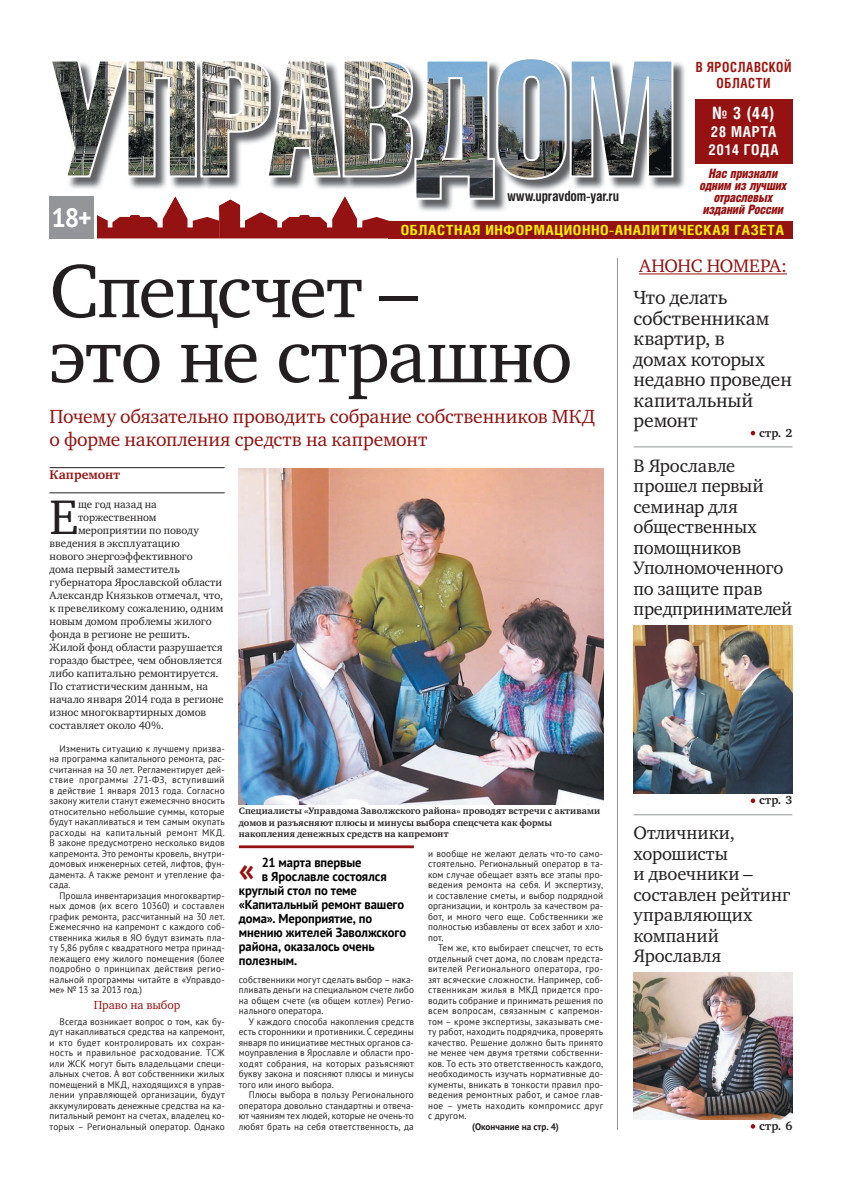
<style>
.page{position:relative;width:842px;height:1191px;background:#fff}
.page>*{position:absolute;margin:0;border:0;box-sizing:border-box;transform-origin:0 0}
.t1{font:77.5px/65px "Charter C";letter-spacing:-.02em;color:#231f20}
.t2{font:49.7px "Charter C";color:#231f20}
.t3{font:700 33px "PT Sans";color:#941211}
.t4{font:700 26.5px "PT Sans";color:#fff}
.t5{font:19.5px/23.4px "Charter C";letter-spacing:-.01em;color:#941211}
.t6{font:19.5px/20.5px "Charter C";letter-spacing:-.005em;color:#231f20}
.t7{font:18.5px/20.5px "Charter C";letter-spacing:-.005em;color:#231f20}
.t8{font:18.5px "Charter C";letter-spacing:-.025em;color:#941211}
.t9{font:700 17px "Helios Cond";color:#fff}
.t10{font:700 15px/18px "Helios Cond";letter-spacing:.045em;color:#fff}
.t11{font:700 14px "Helios Cond";letter-spacing:.04em;color:#fff101;scale:1.09 1}
.t12{font:700 14px/16.8px "Helios Cond";letter-spacing:.04em;color:#9e1711;text-align:center;scale:.94 1}
.t13{font:700 14px "Helios Cond";letter-spacing:-.005em;color:#231f20}
.t14{font:700 13px "PT Sans";letter-spacing:-.005em;color:#000}
.t15{font:italic 13px/12.1px "Helios Cond Black C";letter-spacing:-.03em;color:#941211;text-align:center}
.t16{font:700 13px "Charter C";letter-spacing:.005em;color:#941211}
.t17{font:700 12px "Charter C";letter-spacing:.015em;color:#231f20}
.t18{font:12px "Charter C";color:#941211}
.t19{font:11px "Charter C";letter-spacing:.005em;color:#231f20}
.t20{font:9.5px/10.5px "PT Sans";letter-spacing:.015em;color:#231f20;text-align:justify}
.t21{font:700 9.5px/11.4px "Charter C";letter-spacing:.01em;color:#231f20}
.t22{font:700 9.5px "PT Sans";color:#231f20}
</style>
<div class="page">
<div style="left:388px;top:221px;width:404px;height:17px;background:#941211"></div>
<div style="left:695px;top:99px;width:97px;height:64px;background:#941211"></div>
<img style="left:496px;top:62px;width:189px;height:149px">
<img style="left:496px;top:60px;width:176px;height:139px">
<svg style="left:522px;top:75px;width:19px;height:87px"></svg>
<div style="left:496px;top:57px;width:71px;height:123px;border:2px solid #fff;border-radius:34px"></div>
<svg style="left:569px;top:60px;width:105px;height:118px;background:#87939e"></svg>
<hr style="left:617px;top:258px;width:1px;height:871px;background:#939598">
<svg style="left:49px;top:61px;width:447px;height:177px"></svg>
<hr style="left:50px;top:467px;width:175px;height:1px;background:#231f20">
<hr style="left:50px;top:492px;width:175px;height:1px;background:#231f20">
<hr style="left:639px;top:273px;width:148px;height:1px;background:#941211">
<svg style="left:751px;top:431px;width:4px;height:4px"></svg>
<svg style="left:751px;top:798px;width:4px;height:5px"></svg>
<svg style="left:751px;top:1124px;width:4px;height:4px"></svg>
<hr style="left:634px;top:447px;width:158px;height:1px;background:#939598">
<hr style="left:634px;top:814px;width:158px;height:1px;background:#939598">
<img style="left:239px;top:468px;width:364px;height:336px">
<img style="left:634px;top:625px;width:158px;height:168px">
<img style="left:634px;top:972px;width:158px;height:147px">
<hr style="left:239px;top:845px;width:175px;height:3px;background:#941211">
<h3 class="t12" style="left:696px;top:59px;width:103px">В ЯРОСЛАВСКОЙ<br>ОБЛАСТИ</h3>
<h3 class="t4" style="left:52px;top:200px;width:42px">18+</h3>
<h3 class="t13" style="left:507px;top:191px;width:113px">www.upravdom-yar.ru</h3>
<h3 class="t9" style="left:713px;top:107px;width:63px">№ 3 (44)</h3>
<h3 class="t10" style="left:708px;top:124px;width:72px">28 МАРТА<br>2014 ГОДА</h3>
<h3 class="t15" style="left:700px;top:168px;width:89px">Нас признали одним из лучших отраслевых изданий России</h3>
<h3 class="t11" style="left:401px;top:225px;width:353px">ОБЛАСТНАЯ ИНФОРМАЦИОННО-АНАЛИТИЧЕСКАЯ ГАЗЕТА</h3>
<h1 class="t1" style="left:50px;top:265px;width:524px">Спецсчет –<br>это не страшно</h1>
<h3 class="t5" style="left:50px;top:406px;width:547px">Почему обязательно проводить собрание собственников МКД о форме накопления средств на капремонт</h3>
<h3 class="t16" style="left:50px;top:469px;width:72px">Капремонт</h3>
<h2 class="t2" style="left:50px;top:497px;width:30px">Е</h2>
<p class="t19" style="left:78px;top:500px;width:80px">ще год назад на</p>
<p class="t19" style="left:78px;top:513px;width:80px">торжественном</p>
<p class="t19" style="left:78px;top:526px;width:122px">мероприятии по поводу</p>
<p class="t19" style="left:50px;top:539px;width:132px">введения в эксплуатацию</p>
<p class="t19" style="left:50px;top:552px;width:145px">нового энергоэффективного</p>
<p class="t19" style="left:50px;top:565px;width:132px">дома первый заместитель</p>
<p class="t19" style="left:50px;top:578px;width:174px">губернатора Ярославской области</p>
<p class="t19" style="left:50px;top:591px;width:175px">Александр Князьков отмечал, что,</p>
<p class="t19" style="left:50px;top:604px;width:175px">к превеликому сожалению, одним</p>
<p class="t19" style="left:50px;top:617px;width:164px">новым домом проблемы жилого</p>
<p class="t19" style="left:50px;top:630px;width:142px">фонда в регионе не решить.</p>
<p class="t19" style="left:50px;top:643px;width:175px">Жилой фонд области разрушается</p>
<p class="t19" style="left:50px;top:656px;width:174px">гораздо быстрее, чем обновляется</p>
<p class="t19" style="left:50px;top:669px;width:171px">либо капитально ремонтируется.</p>
<p class="t19" style="left:50px;top:682px;width:160px">По статистическим данным, на</p>
<p class="t19" style="left:50px;top:695px;width:176px">начало января 2014 года в регионе</p>
<p class="t19" style="left:50px;top:708px;width:158px">износ многоквартирных домов</p>
<p class="t19" style="left:50px;top:721px;width:116px">составляет около 40 %.</p>
<p class="t20" style="left:50px;top:743px;width:177px;text-indent:10px">Изменить ситуацию к лучшему призва&shy;на программа капитального ремонта, рас&shy;считанная на 30 лет. Регламентирует дей&shy;ствие программы 271-ФЗ, вступивший в действие 1 января 2013 года. Согласно закону жители станут ежемесячно вносить относительно небольшие суммы, которые будут накапливаться и тем самым окупать расходы на капитальный ремонт МКД.<br>В законе предусмотрено несколько видов капремонта. Это ремонты кровель, внутри&shy;домовых инженерных сетей, лифтов, фун&shy;дамента. А также ремонт и утепление фа&shy;сада.</p>
<p class="t20" style="left:50px;top:890px;width:177px;text-indent:10px">Прошла инвентаризация многоквартир&shy;ных домов (их всего 10360) и составлен график ремонта, рассчитанный на 30 лет.<br>Ежемесячно на капремонт с каждого соб&shy;ственника жилья в ЯО будут взимать пла&shy;ту 5,86 рубля с квадратного метра принад&shy;лежащего ему жилого помещения (более подробно о принципах действия регио&shy;нальной программы читайте в «Управдо&shy;ме» № 13 за 2013 год.)</p>
<p class="t18" style="left:94px;top:1000px;width:88px">Право на выбор</p>
<p class="t20" style="left:50px;top:1016px;width:177px;text-indent:10px">Всегда возникает вопрос о том, как бу&shy;дут накапливаться средства на капремонт, и кто будет контролировать их сохран&shy;ность и правильное расходование. ТСЖ или ЖСК могут быть владельцами специ&shy;альных счетов. А вот собственники жилых помещений в МКД, находящихся в управ&shy;лении управляющей организации, будут аккумулировать денежные средства на ка&shy;питальный ремонт на счетах, владелец ко&shy;торых – Региональный оператор. Однако</p>
<p class="t21" style="left:239px;top:806px;width:363px">Специалисты «Управдома Заволжского района» проводят встречи с активами домов и разъясняют плюсы и минусы выбора спецсчета как формы накопления денежных средств на капремонт</p>
<h3 class="t3" style="left:239px;top:847px;width:17px">«</h3>
<p class="t20" style="left:428px;top:848px;width:177px">и вообще не желают делать что-то само&shy;стоятельно. Региональный оператор в та&shy;ком случае обещает взять все этапы про&shy;ведения ремонта на себя. И экспертизу, и составление сметы, и выбор подрядной организации, и контроль за качеством ра&shy;бот, и много чего еще. Собственники же полностью избавлены от всех забот и хло&shy;пот.</p>
<p class="t20" style="left:428px;top:942px;width:177px;text-indent:10px">Тем же, кто выбирает спецсчет, то есть отдельный счет дома, по словам предста&shy;вителей Регионального оператора, гро&shy;зят всяческие сложности. Например, соб&shy;ственникам жилья в МКД придется про&shy;водить собрание и принимать решения по всем вопросам, связанным с капремон&shy;том – кроме экспертизы, заказывать сме&shy;ту работ, находить подрядчика, проверять качество. Решение должно быть принято не менее чем двумя третями собственни&shy;ков. То есть это ответственность каждого, необходимость изучать нормативные до&shy;кументы, вникать в тонкости правил про&shy;ведения ремонтных работ, и самое глав&shy;ное – уметь находить компромисс друг с другом.</p>
<p class="t22" style="left:472px;top:1120px;width:88px">(Окончание на стр. 4)</p>
<h3 class="t14" style="left:262px;top:853px;width:101px">21 марта впервые</h3>
<h3 class="t14" style="left:262px;top:867px;width:126px">в Ярославле состоялся</h3>
<h3 class="t14" style="left:239px;top:881px;width:120px">круглый стол по теме</h3>
<h3 class="t14" style="left:239px;top:895px;width:167px">«Капитальный ремонт вашего</h3>
<h3 class="t14" style="left:239px;top:909px;width:135px">дома». Мероприятие, по</h3>
<h3 class="t14" style="left:239px;top:923px;width:169px">мнению жителей Заволжского</h3>
<h3 class="t14" style="left:239px;top:937px;width:137px">района, оказалось очень</h3>
<h3 class="t14" style="left:239px;top:951px;width:60px">полезным.</h3>
<p class="t20" style="left:239px;top:974px;width:177px">собственники могут сделать выбор – нака&shy;пливать деньги на специальном счете либо на общем счете («в общем котле») Регио&shy;нального оператора.</p>
<p class="t20" style="left:239px;top:1016px;width:177px;text-indent:10px">У каждого способа накопления средств есть сторонники и противники. С середины января по инициативе местных органов са&shy;моуправления в Ярославле и области про&shy;ходят собрания, на которых разъясняют букву закона и поясняют плюсы и минусы того или иного выбора.</p>
<p class="t20" style="left:239px;top:1089px;width:177px;text-indent:10px">Плюсы выбора в пользу Регионального оператора довольно стандартны и отвеча&shy;ют чаяниям тех людей, которые не очень-то любят брать на себя ответственность, да</p>
<h3 class="t8" style="left:639px;top:258px;width:149px">АНОНС НОМЕРА:</h3>
<h3 class="t6" style="left:634px;top:289px;width:160px">Что делать собственникам квартир, в<br>домах которых недавно проведен капитальный ремонт</h3>
<h3 class="t7" style="left:634px;top:456px;width:160px">В Ярославле прошел первый семинар для общественных помощников<br>Уполномоченного по защите прав предпринимателей</h3>
<p class="t17" style="left:759px;top:427px;width:35px">стр. 2</p>
<p class="t17" style="left:759px;top:795px;width:35px">стр. 3</p>
<h3 class="t7" style="left:634px;top:824px;width:158px">Отличники, хорошисты<br>и двоечники – составлен рейтинг управляющих компаний<br>Ярославля</h3>
<p class="t17" style="left:759px;top:1120px;width:35px">стр. 6</p>
</div>
